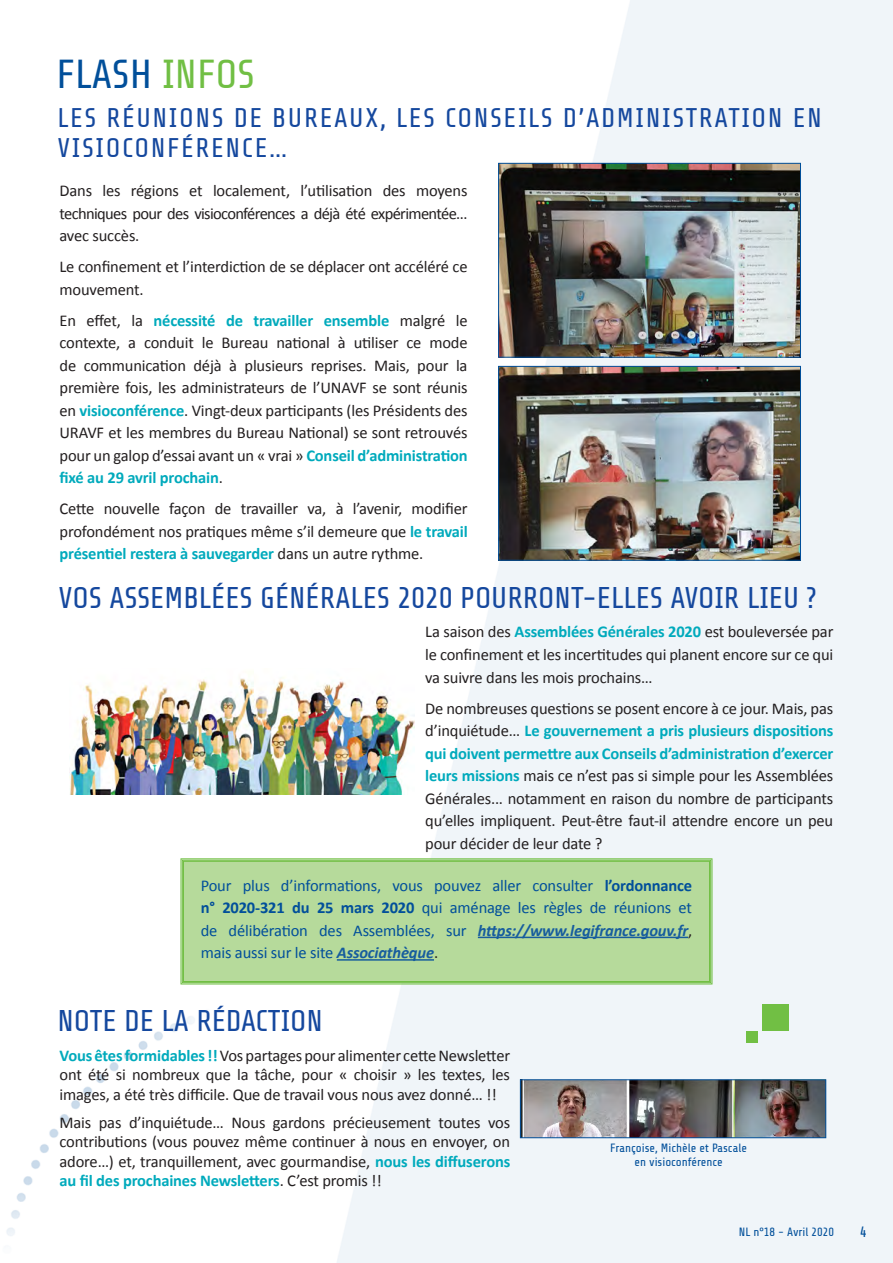
<style>
.page{position:relative;width:893px;height:1263px;background:#fff}
.page>*{position:absolute;margin:0;border:0;box-sizing:border-box;transform-origin:0 0}
.GROS_TITRE_vert{font:40.5px "Share Tech";color:#014f9a}
.TITRE_bleu{font:30px "Share Tech";color:#15489e}
.TITRE_bleu-2{font:27px/30px "Share Tech";letter-spacing:.06em;color:#15489e}
.TEXTE{font:16.5px/22.5px "Calibri";letter-spacing:-.01em;color:#231f20;text-align:justify}
.TEXTE-2{font:16.5px/22.5px "Calibri";letter-spacing:-.01em;color:#014f9a;text-align:justify}
.t1{font:15px "Share Tech";color:#014f9a}
.Légende{font:12px/13.5px "Share Tech";color:#014f9a;text-align:center}
.s1{color:#71bf44}
.s2{font-weight:700;color:#00aabc}
.s3{font-weight:700}
.s4{font-weight:700;font-style:italic;color:#175d9e}
.s5{color:#231f20}
</style>
<div class="page">
<img style="left:6px;top:0;width:887px;height:1263px">
<img style="left:70px;top:669px;width:344px;height:125px">
<div style="left:180px;top:858px;width:532px;height:126px;background:#b6da9b"></div>
<div style="left:183px;top:861px;width:527px;height:121px;border:1px solid #71bf44"></div>
<img style="left:500px;top:165px;width:299px;height:191px">
<div style="left:498px;top:163px;width:303px;height:195px;border:1px solid #014f9a"></div>
<img style="left:500px;top:368px;width:299px;height:191px">
<div style="left:498px;top:366px;width:303px;height:195px;border:1px solid #014f9a"></div>
<img style="left:522px;top:1081px;width:302px;height:55px">
<div style="left:520px;top:1079px;width:306px;height:59px;border:1px solid #014f9a"></div>
<div style="left:762px;top:1004px;width:27px;height:27px;background:#71bf44"></div>
<div style="left:746px;top:1031px;width:12px;height:12px;background:#71bf44"></div>
<p class="GROS_TITRE_vert" style="left:57px;top:53px;width:200px">FLASH <span class="s1">INFOS</span></p>
<p class="TITRE_bleu-2" style="left:58px;top:104px;width:766px">LES RÉUNIONS DE BUREAUX, LES CONSEILS D’ADMINISTRATION EN<br>VISIOCONFÉRENCE…</p>
<p class="TEXTE" style="left:60px;top:180px;width:410px">Dans les régions et localement, l’utilisation des moyens techniques pour des visioconférences a déjà été expérimentée… avec succès.</p>
<p class="TEXTE" style="left:60px;top:256px;width:410px">Le confinement et l’interdiction de se déplacer ont accéléré ce mouvement.</p>
<p class="TEXTE" style="left:60px;top:309px;width:410px">En effet, la <span class="s2">nécessité de travailler ensemble</span> malgré le contexte, a conduit le Bureau national à utiliser ce mode de communication déjà à plusieurs reprises. Mais, pour la première fois, les administrateurs de l’UNAVF se sont réunis en <span class="s2">visioconférence</span>. Vingt-deux participants (les Présidents des URAVF et les membres du Bureau National) se sont retrouvés pour un galop d’essai avant un « vrai » <span class="s2">Conseil d’administration fixé au 29 avril prochain</span>.</p>
<p class="TEXTE" style="left:60px;top:498px;width:410px">Cette nouvelle façon de travailler va, à l’avenir, modifier profondément nos pratiques même s’il demeure que <span class="s2">le travail présentiel restera à sauvegarder</span> dans un autre rythme.</p>
<p class="TITRE_bleu" style="left:59px;top:583px;width:759px">VOS ASSEMBLÉES GÉNÉRALES 2020 POURRONT-ELLES AVOIR LIEU ?</p>
<p class="TEXTE" style="left:425px;top:621px;width:410px">La saison des <span class="s2">Assemblées Générales 2020</span> est bouleversée par le confinement et les incertitudes qui planent encore sur ce qui va suivre dans les mois prochains…</p>
<p class="TEXTE" style="left:425px;top:697px;width:410px">De nombreuses questions se posent encore à ce jour. Mais, pas d’inquiétude… <span class="s2">Le gouvernement a pris plusieurs dispositions qui doivent permettre aux Conseils d’administration d’exercer leurs missions</span> mais ce n’est pas si simple pour les Assemblées Générales... notamment en raison du nombre de participants qu’elles impliquent. Peut-être faut-il attendre encore un peu pour décider de leur date ?</p>
<p class="TEXTE-2" style="left:201px;top:874px;width:493px">Pour plus d’informations, vous pouvez aller consulter <span class="s3">l’ordonnance n° 2020-321 du 25 mars 2020</span> qui aménage les règles de réunions et de délibération des Assemblées, sur <span class="s4">https://www.legifrance.gouv.fr</span><span class="s5">, </span>mais aussi sur le site <span class="s4">Associathèque</span><span class="s5">.</span></p>
<p class="TITRE_bleu" style="left:58px;top:1006px;width:267px">NOTE DE LA RÉDACTION</p>
<p class="TEXTE" style="left:60px;top:1045px;width:452px;line-height:19.5px"><span class="s2">Vous êtes formidables !!</span> Vos partages pour alimenter cette Newsletter ont été si nombreux que la tâche, pour « choisir » les textes, les images, a été très difficile. Que de travail vous nous avez donné… !!</p>
<p class="TEXTE" style="left:60px;top:1112px;width:452px;line-height:19.5px">Mais pas d’inquiétude… Nous gardons précieusement toutes vos contributions (vous pouvez même continuer à nous en envoyer, on adore…) et, tranquillement, avec gourmandise, <span class="s2">nous les diffuserons au fil des prochaines Newsletters</span>. C’est promis !!</p>
<p class="Légende" style="left:610px;top:1142px;width:138px">Françoise, Michèle et Pascale en visioconférence</p>
<p class="Légende" style="left:739px;top:1226px;width:97px">NL n°18 - Avril 2020</p>
<p class="t1" style="left:860px;top:1224px;width:9px">4</p>
</div>
